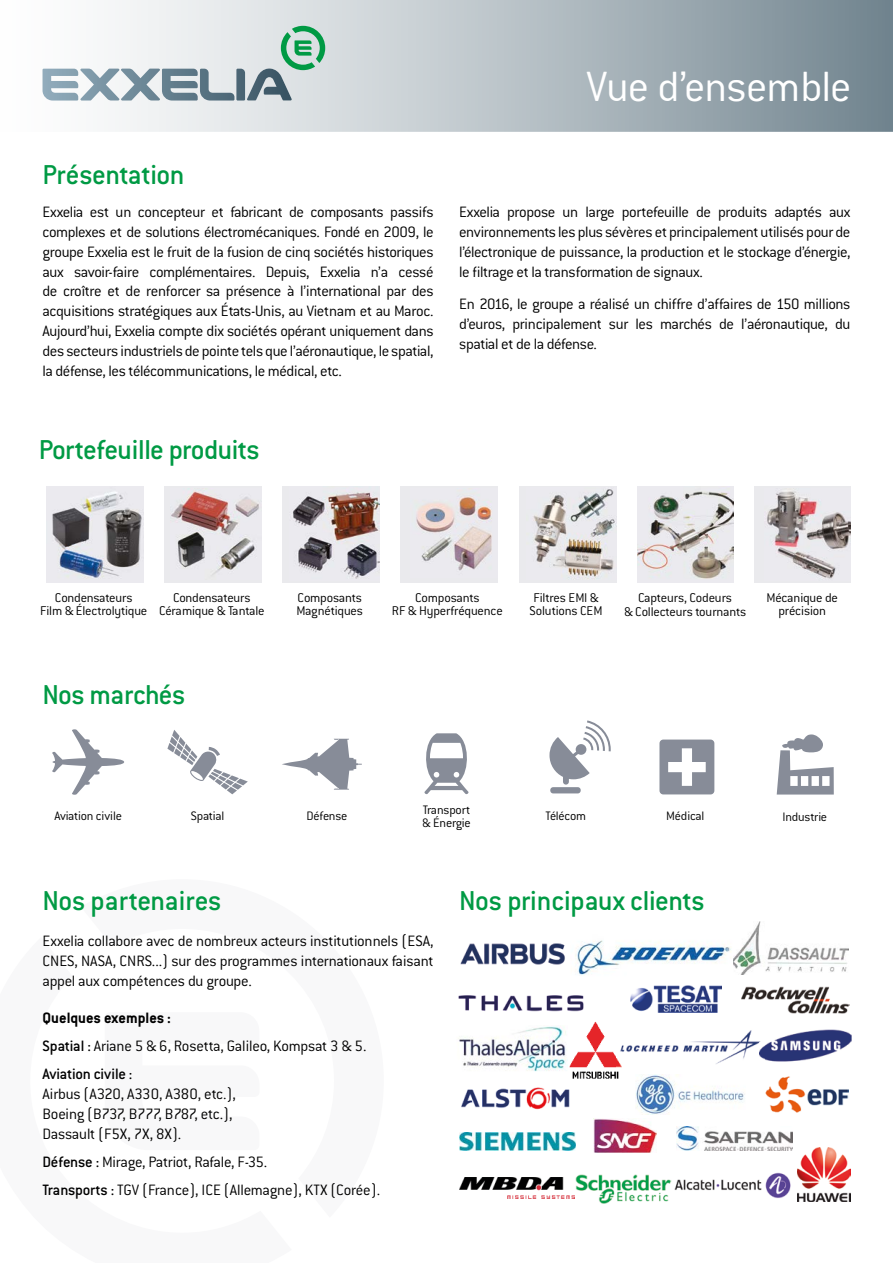
<style>
.page{position:relative;width:893px;height:1263px;background:#fff}
.page>*{position:absolute;margin:0;border:0;box-sizing:border-box;transform-origin:0 0}
.t1{font:300 46.5px "ITC Conduit LTCE";letter-spacing:-.015em;color:#fff}
.t2{font:500 30px "ITC Conduit LTCE";letter-spacing:-.015em;color:#009a44}
.t3{font:300 16.5px/19.8px "ITC Conduit LTCE";letter-spacing:-.02em;color:#000;text-align:justify}
.t4{font:300 13.95px/14px "ITC Conduit LTCE";letter-spacing:-.015em;color:#000;text-align:center}
.t5{font:300 13.5px/13.5px "ITC Conduit LTCE";letter-spacing:-.015em;color:#000}
.s1{font-weight:700}
.s2{font-weight:500}
</style>
<div class="page">
<svg style="left:42px;top:0;width:851px;height:132px;background:#b3bdc3"></svg>
<div style="left:165px;top:486px;width:97px;height:96px;background:#eaeaed"></div>
<img style="left:171px;top:488px;width:88px;height:88px">
<img style="left:47px;top:486px;width:97px;height:96px">
<div style="left:519px;top:486px;width:97px;height:96px;background:#eaeaed"></div>
<img style="left:533px;top:489px;width:82px;height:90px">
<div style="left:283px;top:486px;width:97px;height:96px;background:#eaeaed"></div>
<img style="left:293px;top:492px;width:87px;height:87px">
<div style="left:401px;top:486px;width:97px;height:96px;background:#eaeaed"></div>
<img style="left:416px;top:497px;width:76px;height:74px">
<img style="left:637px;top:486px;width:96px;height:96px">
<div style="left:754px;top:486px;width:96px;height:96px;background:#eaeaed"></div>
<img style="left:767px;top:491px;width:83px;height:88px">
<svg style="left:52px;top:729px;width:72px;height:66px"></svg>
<svg style="left:167px;top:730px;width:81px;height:64px"></svg>
<svg style="left:424px;top:733px;width:45px;height:61px"></svg>
<svg style="left:549px;top:720px;width:62px;height:64px"></svg>
<div style="left:550px;top:787px;width:31px;height:6px;background:#878c98;border-radius:3px"></div>
<div style="left:659px;top:739px;width:55px;height:55px;background:#878c98;border-radius:4px"></div>
<svg style="left:668px;top:748px;width:38px;height:38px"></svg>
<svg style="left:777px;top:734px;width:57px;height:60px"></svg>
<svg style="left:282px;top:739px;width:80px;height:51px"></svg>
<img style="left:460px;top:943px;width:105px;height:22px">
<img style="left:733px;top:922px;width:115px;height:52px">
<img style="left:458px;top:995px;width:126px;height:17px">
<img style="left:459px;top:1178px;width:116px;height:20px">
<img style="left:630px;top:985px;width:92px;height:27px">
<img style="left:575px;top:940px;width:156px;height:35px">
<img style="left:461px;top:1087px;width:109px;height:23px">
<img style="left:459px;top:1132px;width:116px;height:19px">
<img style="left:676px;top:1126px;width:116px;height:24px">
<img style="left:636px;top:1075px;width:109px;height:40px">
<img style="left:674px;top:1172px;width:117px;height:26px">
<img style="left:797px;top:1147px;width:54px;height:54px">
<img style="left:765px;top:1076px;width:84px;height:37px">
<img style="left:459px;top:1026px;width:107px;height:45px">
<img style="left:576px;top:1174px;width:96px;height:29px">
<img style="left:594px;top:1119px;width:62px;height:34px">
<img style="left:741px;top:986px;width:109px;height:27px">
<svg style="left:43px;top:26px;width:282px;height:75px"></svg>
<img style="left:765px;top:1029px;width:87px;height:33px">
<img style="left:570px;top:1022px;width:49px;height:57px">
<img style="left:616px;top:1026px;width:149px;height:42px">
<h2 class="t2" style="left:43px;top:157px;width:143px">Présentation</h2>
<h1 class="t1" style="left:587px;top:60px;width:266px">Vue d’ensemble</h1>
<p class="t3" style="left:43px;top:202px;width:393px">Exxelia est un concepteur et fabricant de composants passifs complexes et de solutions électromécaniques. Fondé en 2009, le groupe Exxelia est le fruit de la fusion de cinq sociétés historiques aux savoir-faire complémentaires. Depuis, Exxelia n’a cessé de croître et de renforcer sa présence à l’international par des acquisitions stratégiques aux États-Unis, au Vietnam et au Maroc.<br>Aujourd’hui, Exxelia compte dix sociétés opérant uniquement dans des secteurs industriels de pointe tels que l’aéronautique, le spatial, la défense, les télécommunications, le médical, etc.</p>
<p class="t3" style="left:459px;top:202px;width:393px">Exxelia propose un large portefeuille de produits adaptés aux environnements les plus sévères et principalement utilisés pour de l’électronique de puissance, la production et le stockage d’énergie, le filtrage et la transformation de signaux.</p>
<p class="t3" style="left:459px;top:294px;width:393px">En 2016, le groupe a réalisé un chiffre d’affaires de 150 millions d’euros, principalement sur les marchés de l’aéronautique, du spatial et de la défense.</p>
<h2 class="t2" style="left:39px;top:432px;width:222px">Portefeuille produits</h2>
<p class="t4" style="left:40px;top:590px;width:109px">Condensateurs<br>Film &amp; Électrolytique</p>
<p class="t4" style="left:530px;top:590px;width:74px;text-align:left">Filtres EMI &amp;<br>Solutions CEM</p>
<p class="t4" style="left:159px;top:590px;width:107px">Condensateurs<br>Céramique &amp; Tantale</p>
<p class="t4" style="left:296px;top:590px;width:68px;text-align:left">Composants<br>Magnétiques</p>
<p class="t4" style="left:392px;top:590px;width:113px">Composants<br>RF &amp; Hyperfréquence</p>
<p class="t4" style="left:624px;top:590px;width:124px">Capteurs, Codeurs<br>&amp; Collecteurs tournants</p>
<p class="t4" style="left:766px;top:590px;width:73px">Mécanique de précision</p>
<h2 class="t2" style="left:43px;top:677px;width:144px">Nos marchés</h2>
<p class="t5" style="left:54px;top:809px;width:69px">Aviation civile</p>
<p class="t5" style="left:191px;top:809px;width:35px">Spatial</p>
<p class="t5" style="left:422px;top:803px;width:50px">Transport &amp; Énergie</p>
<p class="t5" style="left:307px;top:809px;width:42px">Défense</p>
<p class="t5" style="left:546px;top:809px;width:42px">Télécom</p>
<p class="t5" style="left:666px;top:809px;width:40px">Médical</p>
<p class="t5" style="left:782px;top:810px;width:46px">Industrie</p>
<h2 class="t2" style="left:43px;top:883px;width:180px">Nos partenaires</h2>
<p class="t3" style="left:43px;top:931px;width:393px">Exxelia collabore avec de nombreux acteurs institutionnels (ESA, CNES, NASA, CNRS...) sur des programmes internationaux faisant appel aux compétences du groupe.</p>
<p class="t3" style="left:43px;top:1003px;width:325px;line-height:28.3px;text-align:left"><span class="s1">Quelques exemples :<br></span><span class="s2">Spatial :</span> Ariane 5 &amp; 6, Rosetta, Galileo, Kompsat 3 &amp; 5.<br><span class="s2">Aviation civile :</span></p>
<p class="t3" style="left:43px;top:1084px;width:195px;text-align:left">Airbus (A320, A330, A380, etc.),<br>Boeing (B737, B777, B787, etc.),<br>Dassault (F5X, 7X, 8X).</p>
<p class="t3" style="left:43px;top:1148px;width:339px;line-height:28.3px"><span class="s2">Défense :</span> Mirage, Patriot, Rafale, F-35.<br><span class="s2">Transports :</span> TGV (France), ICE (Allemagne), KTX (Corée).</p>
<h2 class="t2" style="left:459px;top:883px;width:247px">Nos principaux clients</h2>
</div>
